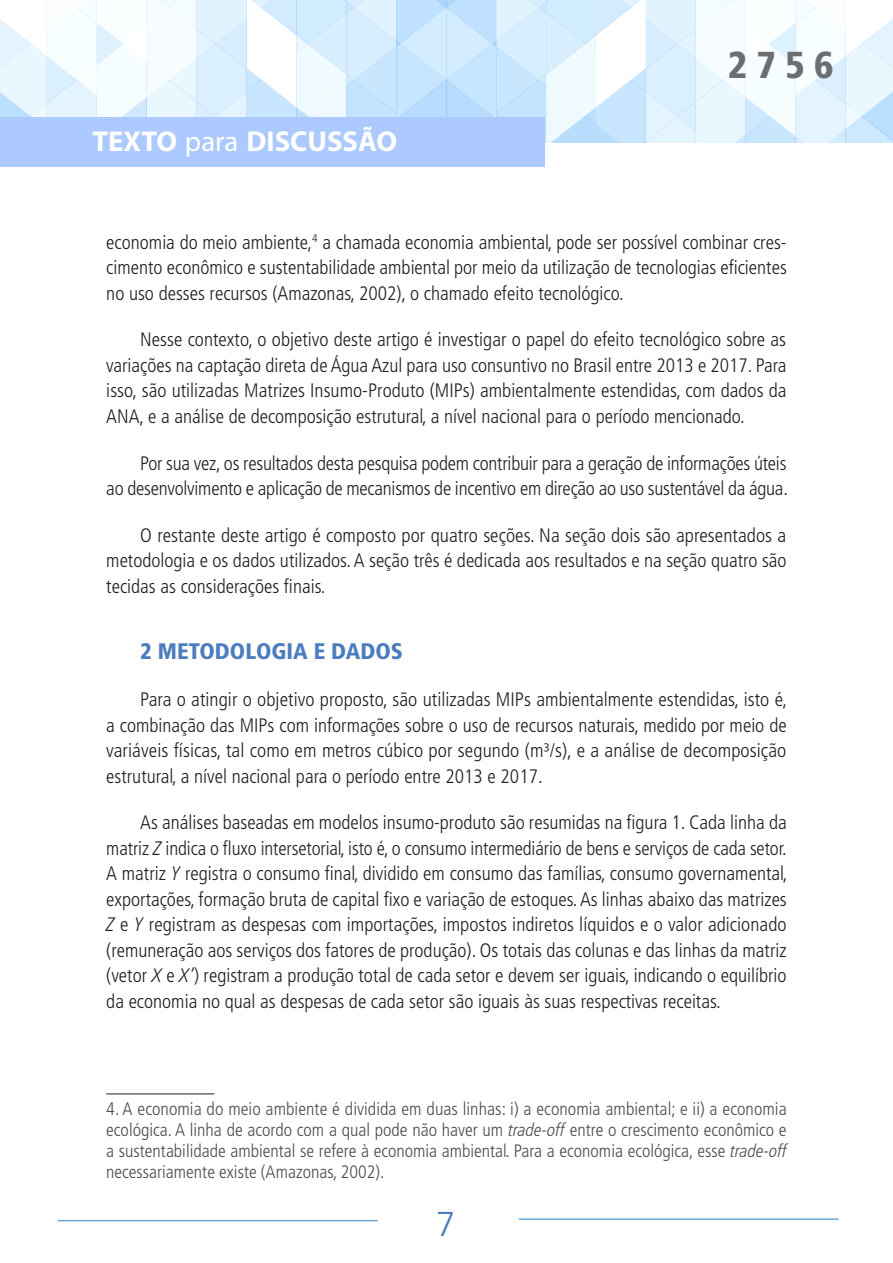
<style>
.page{position:relative;width:893px;height:1263px;background:#fff}
.page>*{position:absolute;margin:0;border:0;box-sizing:border-box;transform-origin:0 0}
.t1{font:900 condensed 37.5px "Frutiger LT Pro";color:#6c6d70}
.t2{font:300 34.5px "Frutiger LT Pro";color:#4b7cbe}
.t3{font:700 28.8px "Myriad Pro";color:#fff}
.titulo_1{font:900 condensed 22.5px "Frutiger LT Pro";color:#4b7cbe}
.texto_corrido{font:300 condensed 19.5px/25.5px "Frutiger LT Pro";color:#231f20;text-align:justify}
.nota_rodape{font:300 condensed 18px/21px "Frutiger LT Pro";color:#4b4c4d;text-align:justify}
.s1{font-weight:400}
.s2{font-style:italic}
</style>
<div class="page">
<svg style="left:0;top:0;width:893px;height:143px"></svg>
<div style="left:0;top:118px;width:545px;height:49px;background:#accaff"></div>
<hr style="left:519px;top:1218px;width:319px;height:2px;background:#6fa5d9">
<hr style="left:58px;top:1220px;width:320px;height:1px;background:#6fa5d9">
<hr style="left:106px;top:1093px;width:108px;height:1px;background:#231f20">
<h3 class="t3" style="left:92px;top:122px;width:306px">TEXTO <span class="s1">para</span> DISCUSSÃO</h3>
<h1 class="t1" style="left:728px;top:42px;width:108px">2756</h1>
<p class="texto_corrido" style="left:106px;top:229px;width:682px">economia do meio ambiente,<sup>4</sup> a chamada economia ambiental, pode ser possível combinar cres&shy;cimento econômico e sustentabilidade ambiental por meio da utilização de tecnologias eficientes no uso desses recursos (Amazonas, 2002), o chamado efeito tecnológico.</p>
<p class="texto_corrido" style="left:106px;top:327px;width:682px;text-indent:34px">Nesse contexto, o objetivo deste artigo é investigar o papel do efeito tecnológico sobre as variações na captação direta de Água Azul para uso consuntivo no Brasil entre 2013 e 2017. Para isso, são utilizadas Matrizes Insumo-Produto (MIPs) ambientalmente estendidas, com dados da ANA, e a análise de decomposição estrutural, a nível nacional para o período mencionado.</p>
<p class="texto_corrido" style="left:106px;top:450px;width:683px;text-align:right">Por sua vez, os resultados desta pesquisa podem contribuir para a geração de informações úteis<br>ao desenvolvimento e aplicação de mecanismos de incentivo em direção ao uso sustentável da água.</p>
<p class="texto_corrido" style="left:106px;top:522px;width:682px;text-indent:34px">O restante deste artigo é composto por quatro seções. Na seção dois são apresentados a metodologia e os dados utilizados. A seção três é dedicada aos resultados e na seção quatro são tecidas as considerações finais.</p>
<p class="titulo_1" style="left:140px;top:638px;width:264px">2 METODOLOGIA E DADOS</p>
<p class="texto_corrido" style="left:106px;top:687px;width:682px;text-indent:34px">Para o atingir o objetivo proposto, são utilizadas MIPs ambientalmente estendidas, isto é, a combinação das MIPs com informações sobre o uso de recursos naturais, medido por meio de variáveis físicas, tal como em metros cúbico por segundo (m³/s), e a análise de decomposição estrutural, a nível nacional para o período entre 2013 e 2017.</p>
<p class="texto_corrido" style="left:106px;top:810px;width:683px;text-indent:34px">As análises baseadas em modelos insumo-produto são resumidas na figura 1. Cada linha da matriz <span class="s2">Z</span> indica o fluxo intersetorial, isto é, o consumo intermediário de bens e serviços de cada setor.<br>A matriz <span class="s2">Y</span> registra o consumo final, dividido em consumo das famílias, consumo governamental, exportações, formação bruta de capital fixo e variação de estoques. As linhas abaixo das matrizes <span class="s2">Z</span> e <span class="s2">Y</span> registram as despesas com importações, impostos indiretos líquidos e o valor adicionado (remuneração aos serviços dos fatores de produção). Os totais das colunas e das linhas da matriz (vetor <span class="s2">X</span> e <span class="s2">X’</span>) registram a produção total de cada setor e devem ser iguais, indicando o equilíbrio da economia no qual as despesas de cada setor são iguais às suas respectivas receitas.</p>
<p class="nota_rodape" style="left:106px;top:1098px;width:682px">4. A economia do meio ambiente é dividida em duas linhas: i) a economia ambiental; e ii) a economia ecológica. A linha de acordo com a qual pode não haver um <span class="s2">trade-off</span> entre o crescimento econômico e a sustentabilidade ambiental se refere à economia ambiental. Para a economia ecológica, esse <span class="s2">trade-off </span>necessariamente existe (Amazonas, 2002).</p>
<h2 class="t2" style="left:436px;top:1204px;width:21px">7</h2>
</div>
